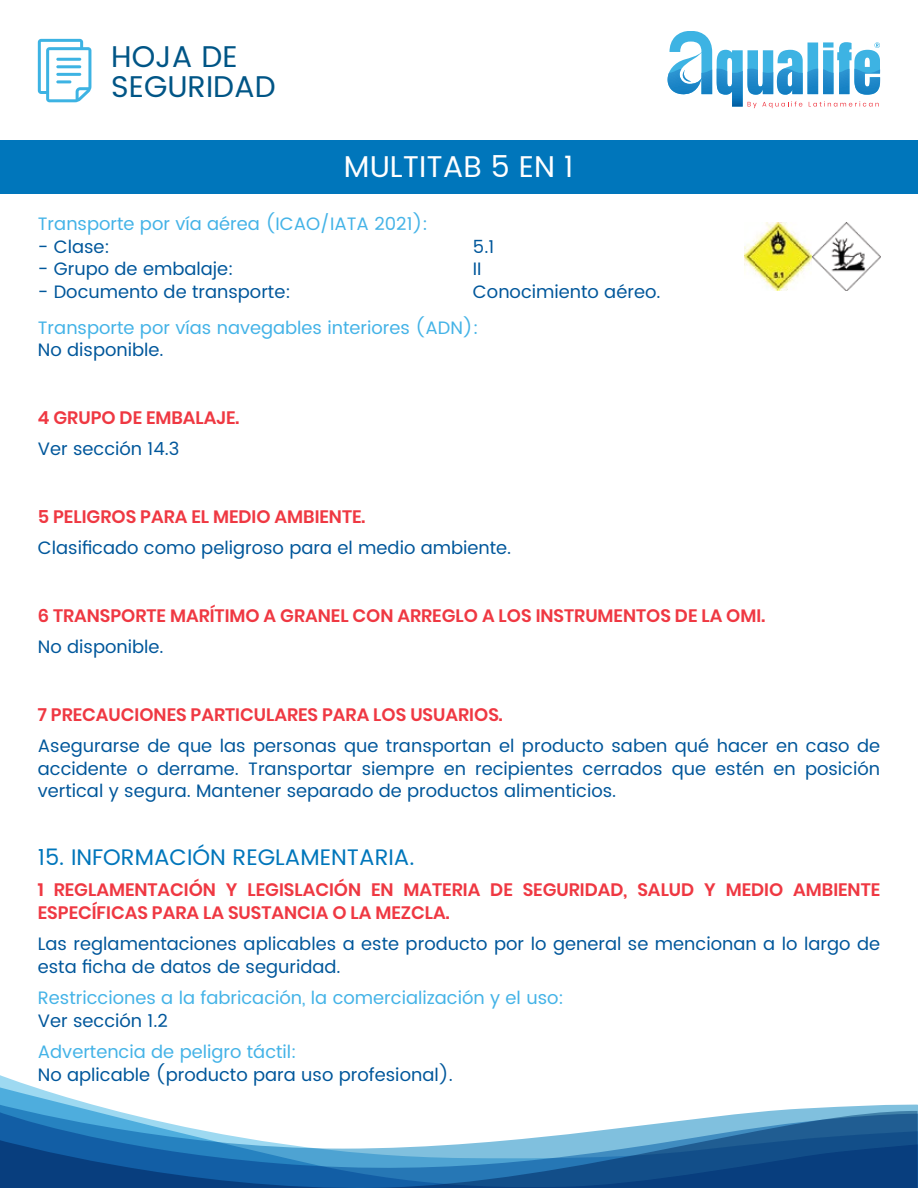
<style>
.page{position:relative;width:918px;height:1188px;background:#fff}
.page>*{position:absolute;margin:0;border:0;box-sizing:border-box;transform-origin:0 0}
.t1{font:30px/30px "Poppins";color:#005586}
.t2{font:30px "Poppins";color:#fff}
.t3{font:22.5px "Poppins";color:#0076bb}
.t4{font:18px/22.5px "Poppins";color:#00579b}
.t5{font:600 18px/22.5px "Poppins";color:#ef3842}
.t6{font:18px "Poppins";color:#44b3e7}
</style>
<div class="page">
<div style="left:0;top:140px;width:918px;height:54px;background:#0076bb"></div>
<svg style="left:0;top:1087px;width:918px;height:18px"></svg>
<svg style="left:0;top:1105px;width:918px;height:6px"></svg>
<svg style="left:0;top:1111px;width:918px;height:77px"></svg>
<svg style="left:38px;top:39px;width:53px;height:63px"></svg>
<svg style="left:668px;top:31px;width:212px;height:77px"></svg>
<img style="left:744px;top:223px;width:136px;height:68px">
<h1 class="t1" style="left:111px;top:42px;width:166px">HOJA DE<br>SEGURIDAD</h1>
<h1 class="t2" style="left:344px;top:145px;width:231px">MULTITAB 5 EN 1</h1>
<p class="t6" style="left:38px;top:211px;width:392px">Transporte por vía aérea (ICAO/IATA 2021):</p>
<p class="t4" style="left:38px;top:236px;width:74px">- Clase:</p>
<p class="t4" style="left:38px;top:258px;width:197px">- Grupo de embalaje:</p>
<p class="t4" style="left:38px;top:281px;width:254px">- Documento de transporte:</p>
<p class="t4" style="left:473px;top:236px;width:189px">5.1<br>II<br>Conocimiento aéreo.</p>
<p class="t6" style="left:38px;top:315px;width:442px">Transporte por vías navegables interiores (ADN):</p>
<p class="t4" style="left:38px;top:339px;width:127px">No disponible.</p>
<p class="t5" style="left:38px;top:406px;width:203px">4 GRUPO DE EMBALAJE.</p>
<p class="t4" style="left:38px;top:438px;width:143px">Ver sección 14.3</p>
<p class="t5" style="left:38px;top:505px;width:329px">5 PELIGROS PARA EL MEDIO AMBIENTE.</p>
<p class="t4" style="left:38px;top:537px;width:475px">Clasificado como peligroso para el medio ambiente.</p>
<p class="t5" style="left:38px;top:604px;width:729px">6 TRANSPORTE MARÍTIMO A GRANEL CON ARREGLO A LOS INSTRUMENTOS DE LA OMI.</p>
<p class="t4" style="left:38px;top:636px;width:127px">No disponible.</p>
<p class="t5" style="left:38px;top:703px;width:466px">7 PRECAUCIONES PARTICULARES PARA LOS USUARIOS.</p>
<p class="t4" style="left:38px;top:735px;width:844px;text-align:justify">Asegurarse de que las personas que transportan el producto saben qué hacer en caso de accidente o derrame. Transportar siempre en recipientes cerrados que estén en posición vertical y segura. Mantener separado de productos alimenticios.</p>
<p class="t3" style="left:38px;top:841px;width:378px">15. INFORMACIÓN REGLAMENTARIA.</p>
<p class="t5" style="left:38px;top:879px;width:844px">1 REGLAMENTACIÓN Y LEGISLACIÓN EN MATERIA DE SEGURIDAD, SALUD Y MEDIO AMBIENTE<br>ESPECÍFICAS PARA LA SUSTANCIA O LA MEZCLA.</p>
<p class="t4" style="left:38px;top:933px;width:844px">Las reglamentaciones aplicables a este producto por lo general se mencionan a lo largo de esta ficha de datos de seguridad.</p>
<p class="t6" style="left:38px;top:985px;width:528px">Restricciones a la fabricación, la comercialización y el uso:</p>
<p class="t4" style="left:38px;top:1010px;width:132px">Ver sección 1.2</p>
<p class="t6" style="left:38px;top:1039px;width:260px">Advertencia de peligro táctil:</p>
<p class="t4" style="left:38px;top:1064px;width:417px">No aplicable (producto para uso profesional).</p>
</div>
